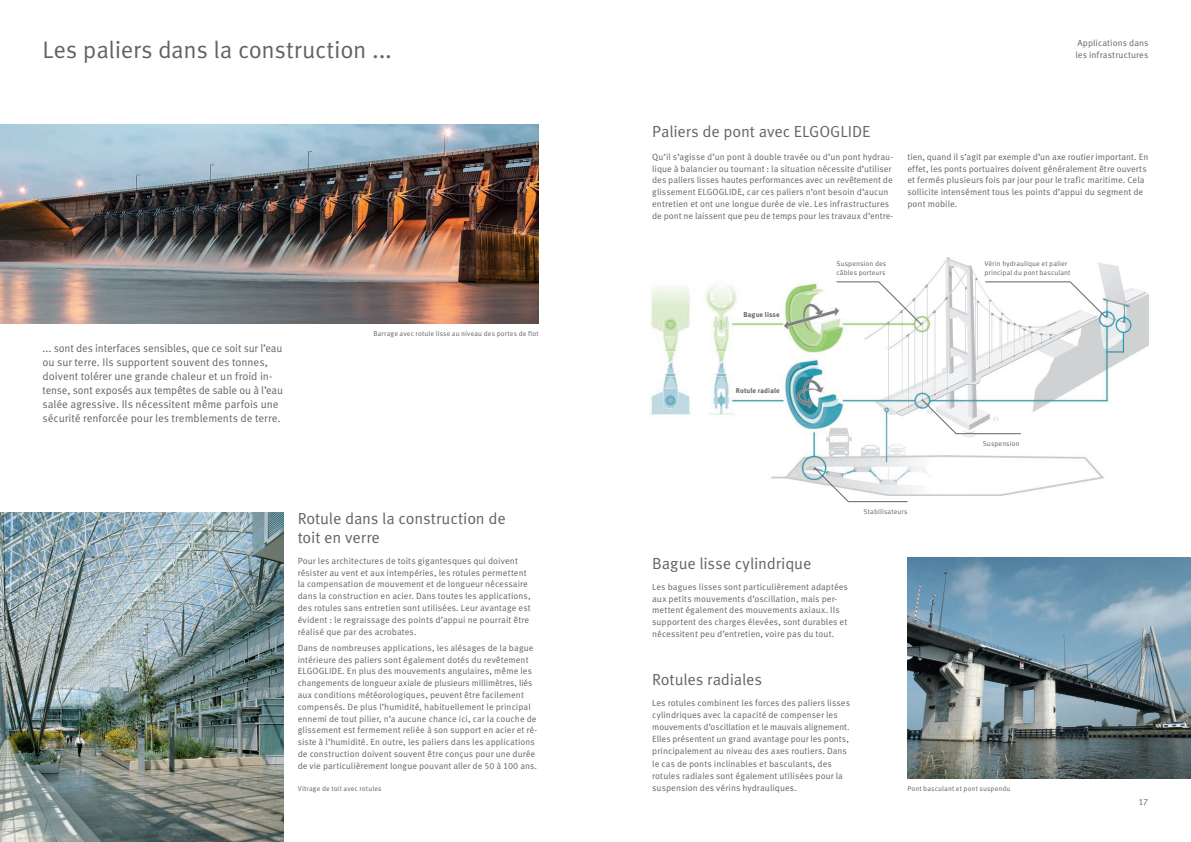
<style>
.page{position:relative;width:1191px;height:842px;background:#fff}
.page>*{position:absolute;margin:0;border:0;box-sizing:border-box;transform-origin:0 0}
.t1{font:24px "Schaeffler Meta";letter-spacing:-.015em;color:#636366}
.t2{font:16px/19px "Schaeffler Meta";letter-spacing:-.01em;color:#636366}
.t3{font:11px/14.2px "Schaeffler Meta";letter-spacing:-.005em;color:#636366}
.t4{font:9px/11.8px "Schaeffler Meta";letter-spacing:.005em;color:#636366}
.t5{font:7px/9px "Schaeffler Meta";letter-spacing:.015em;color:#636366}
.t6{font:700 7px "Schaeffler Meta";letter-spacing:.015em;color:#636366}
</style>
<div class="page">
<img style="left:0;top:125px;width:539px;height:198px">
<img style="left:0;top:512px;width:283px;height:330px">
<img style="left:907px;top:557px;width:284px;height:222px">
<img style="left:650px;top:258px;width:498px;height:237px">
<div style="left:1115px;top:317px;width:16px;height:16px;border:1px solid #269eb1;border-radius:50%"></div>
<svg style="left:1104px;top:331px;width:20px;height:22px"></svg>
<svg style="left:836px;top:282px;width:85px;height:43px"></svg>
<svg style="left:985px;top:282px;width:121px;height:36px"></svg>
<svg style="left:921px;top:399px;width:100px;height:35px"></svg>
<svg style="left:814px;top:467px;width:93px;height:35px"></svg>
<h1 class="t1" style="left:43px;top:35px;width:351px">Les paliers dans la construction ...</h1>
<p class="t3" style="left:43px;top:341px;width:242px">... sont des interfaces sensibles, que ce soit sur l’eau ou sur terre. Ils supportent souvent des tonnes, doivent tolérer une grande chaleur et un froid in&shy;tense, sont exposés aux tempêtes de sable ou à l’eau salée agressive. Ils nécessitent même parfois une sécurité renforcée pour les tremblements de terre.</p>
<p class="t5" style="left:373px;top:329px;width:167px">Barrage avec rotule lisse au niveau des portes de flot</p>
<h2 class="t2" style="left:298px;top:509px;width:209px">Rotule dans la construction de toit en verre</h2>
<p class="t4" style="left:298px;top:555px;width:234px">Pour les architectures de toits gigantesques qui doivent résister au vent et aux intempéries, les rotules permettent la compensation de mouvement et de longueur nécessaire dans la construction en acier. Dans toutes les applications, des rotules sans entretien sont utilisées. Leur avantage est évident : le regraissage des points d’appui ne pourrait être réalisé que par des acrobates.</p>
<p class="t4" style="left:298px;top:642px;width:241px">Dans de nombreuses applications, les alésages de la bague intérieure des paliers sont également dotés du revêtement ELGOGLIDE. En plus des mouvements angulaires, même les changements de longueur axiale de plusieurs millimètres, liés aux conditions météorologiques, peuvent être facilement compensés. De plus l’humidité, habituellement le principal ennemi de tout pilier, n’a aucune chance ici, car la couche de glissement est fermement reliée à son support en acier et ré&shy;siste à l’humidité. En outre, les paliers dans les applications de construction doivent souvent être conçus pour une durée de vie particulièrement longue pouvant aller de 50 à 100 ans.</p>
<p class="t5" style="left:298px;top:784px;width:85px">Vitrage de toit avec rotules</p>
<p class="t4" style="left:1075px;top:37px;width:74px">Applications dans les infrastructures</p>
<h2 class="t2" style="left:652px;top:122px;width:220px">Paliers de pont avec ELGOGLIDE</h2>
<p class="t4" style="left:652px;top:151px;width:242px">Qu’il s’agisse d’un pont à double travée ou d’un pont hydrau&shy;lique à balancier ou tournant : la situation nécessite d’utiliser des paliers lisses hautes performances avec un revêtement de glissement ELGOGLIDE, car ces paliers n’ont besoin d’aucun entretien et ont une longue durée de vie. Les infrastructures de pont ne laissent que peu de temps pour les travaux d’entre-</p>
<p class="t4" style="left:907px;top:151px;width:242px">tien, quand il s’agit par exemple d’un axe routier important. En effet, les ponts portuaires doivent généralement être ouverts et fermés plusieurs fois par jour pour le trafic maritime. Cela sollicite intensément tous les points d’appui du segment de pont mobile.</p>
<p class="t6" style="left:743px;top:310px;width:38px">Bague lisse</p>
<p class="t5" style="left:836px;top:259px;width:51px">Suspension des câbles porteurs</p>
<p class="t5" style="left:984px;top:259px;width:87px">Vérin hydraulique et palier principal du pont basculant</p>
<p class="t6" style="left:736px;top:386px;width:45px">Rotule radiale</p>
<h2 class="t2" style="left:652px;top:554px;width:161px">Bague lisse cylindrique</h2>
<p class="t5" style="left:863px;top:507px;width:45px">Stabilisateurs</p>
<p class="t5" style="left:982px;top:439px;width:38px">Suspension</p>
<p class="t4" style="left:652px;top:581px;width:197px">Les bagues lisses sont particulièrement adaptées aux petits mouvements d’oscillation, mais per&shy;mettent également des mouvements axiaux. Ils supportent des charges élevées, sont durables et nécessitent peu d’entretien, voire pas du tout.</p>
<h2 class="t2" style="left:652px;top:670px;width:111px">Rotules radiales</h2>
<p class="t4" style="left:652px;top:696px;width:199px;line-height:12.2px">Les rotules combinent les forces des paliers lisses cylindriques avec la capacité de compenser les mouvements d’oscillation et le mauvais alignement.<br>Elles présentent un grand avantage pour les ponts, principalement au niveau des axes routiers. Dans le cas de ponts inclinables et basculants, des rotules radiales sont également utilisées pour la suspension des vérins hydrauliques.</p>
<p class="t5" style="left:907px;top:784px;width:104px">Pont basculant et pont suspendu</p>
<p class="t4" style="left:1138px;top:796px;width:11px">17</p>
</div>
